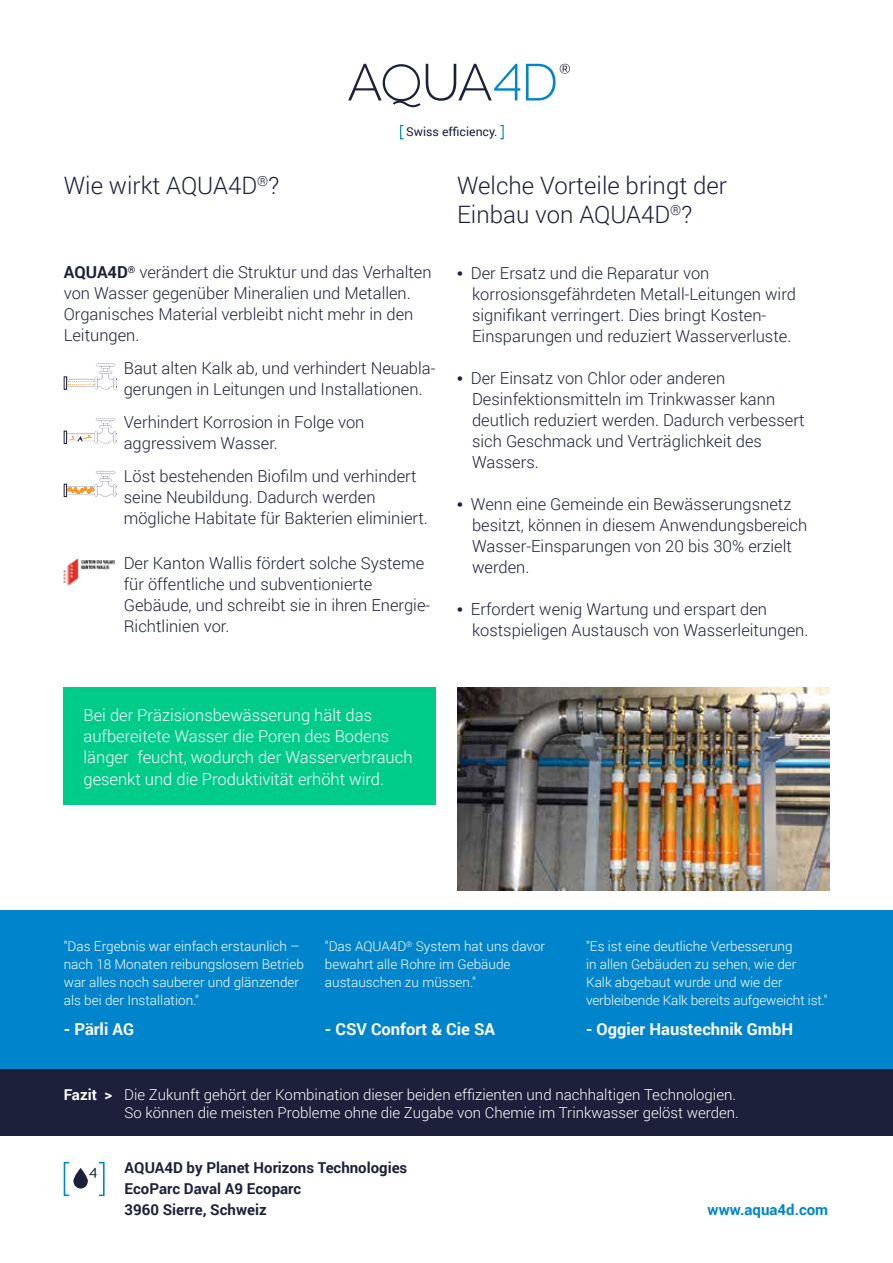
<style>
.page{position:relative;width:893px;height:1263px;background:#fff}
.page>*{position:absolute;margin:0;border:0;box-sizing:border-box;transform-origin:0 0}
.t1{font:300 24px/28.8px "Roboto";color:#1d203b}
.t2{font:300 16.5px/21px "Roboto";color:#1d203b}
.t3{font:300 16.5px/21px "Roboto";color:#fff}
.t4{font:700 16.5px "Roboto";color:#fff}
.t5{font:300 15px/18px "Roboto";color:#fff;text-align:right}
.t6{font:700 15px/21px "Roboto";color:#1d203b}
.t7{font:700 15px "Roboto";color:#0085cd}
.t8{font:300 13.5px/18px "Roboto";color:#fff}
.t9{font:12.3px "Roboto";color:#1d203b}
.s1{font-weight:700}
.s2{font-family:"Belleza";font-weight:400}
</style>
<div class="page">
<div style="left:64px;top:687px;width:372px;height:118px;background:#00cc8a"></div>
<div style="left:0;top:910px;width:893px;height:159px;background:#0085cd"></div>
<div style="left:400px;top:125px;width:4px;height:14px;border:1px solid #0085cd"></div>
<svg style="left:526px;top:64px;width:44px;height:36px"></svg>
<svg style="left:348px;top:64px;width:172px;height:44px"></svg>
<svg style="left:63px;top:1161px;width:42px;height:35px"></svg>
<div style="left:0;top:1069px;width:893px;height:66px;background:#1d203b"></div>
<svg style="left:63px;top:363px;width:54px;height:27px"></svg>
<svg style="left:63px;top:418px;width:54px;height:26px"></svg>
<svg style="left:63px;top:470px;width:54px;height:28px"></svg>
<img style="left:457px;top:687px;width:372px;height:203px">
<img style="left:64px;top:558px;width:51px;height:28px">
<h1 class="t1" style="left:64px;top:171px;width:217px">Wie wirkt AQUA4D<sup>®</sup>?</h1>
<p class="t9" style="left:406px;top:123px;width:93px">Swiss efficiency.</p>
<h1 class="t1" style="left:457px;top:171px;width:271px">Welche Vorteile bringt der<br>Einbau von AQUA4D<sup>®</sup>?</h1>
<p class="t2" style="left:64px;top:261px;width:369px"><span class="s1">AQUA4D</span><sup>®</sup> verändert die Struktur und das Verhalten von Wasser gegenüber Mineralien und Metallen.<br>Organisches Material verbleibt nicht mehr in den Leitungen.</p>
<p class="t2" style="left:124px;top:357px;width:313px">Baut alten Kalk ab, und verhindert Neuabla&shy;gerungen in Leitungen und Installationen.</p>
<p class="t2" style="left:124px;top:411px;width:242px">Verhindert Korrosion in Folge von aggressivem Wasser.</p>
<p class="t2" style="left:124px;top:465px;width:306px">Löst bestehenden Biofilm und verhindert seine Neubildung. Dadurch werden mögliche Habitate für Bakterien eliminiert.</p>
<p class="t2" style="left:124px;top:552px;width:308px">Der Kanton Wallis fördert solche Systeme für öffentliche und subventionierte Gebäude, und schreibt sie in ihren Energie-Richtlinien vor.</p>
<p class="t2" style="left:472px;top:262px;width:325px;text-indent:-15px"><span class="s2">•</span> Der Ersatz und die Reparatur von korrosionsgefährdeten Metall-Leitungen wird signifikant verringert. Dies bringt Kosten-Einsparungen und reduziert Wasserverluste.</p>
<p class="t2" style="left:472px;top:367px;width:334px;text-indent:-15px"><span class="s2">•</span> Der Einsatz von Chlor oder anderen Desinfektionsmitteln im Trinkwasser kann deutlich reduziert werden. Dadurch verbessert sich Geschmack und Verträglichkeit des Wassers.</p>
<p class="t2" style="left:472px;top:493px;width:337px;text-indent:-15px"><span class="s2">•</span> Wenn eine Gemeinde ein Bewässerungsnetz besitzt, können in diesem Anwendungsbereich Wasser-Einsparungen von 20 bis 30% erzielt werden.</p>
<p class="t2" style="left:472px;top:598px;width:338px;text-indent:-15px"><span class="s2">•</span> Erfordert wenig Wartung und erspart den kostspieligen Austausch von Wasserleitungen.</p>
<p class="t3" style="left:84px;top:704px;width:330px">Bei der Präzisionsbewässerung hält das aufbereitete Wasser die Poren des Bodens länger feucht, wodurch der Wasserverbrauch gesenkt und die Produktivität erhöht wird.</p>
<p class="t8" style="left:64px;top:937px;width:242px">"Das Ergebnis war einfach erstaunlich – nach 18 Monaten reibungslosem Betrieb war alles noch sauberer und glänzender als bei der Installation."</p>
<p class="t4" style="left:64px;top:1017px;width:72px">- Pärli AG</p>
<p class="t8" style="left:325px;top:937px;width:222px">"Das AQUA4D<sup>®</sup> System hat uns davor bewahrt alle Rohre im Gebäude austauschen zu müssen."</p>
<p class="t4" style="left:325px;top:1017px;width:172px">- CSV Confort &amp; Cie SA</p>
<p class="t8" style="left:586px;top:937px;width:243px">"Es ist eine deutliche Verbesserung<br>in allen Gebäuden zu sehen, wie der<br>Kalk abgebaut wurde und wie der verbleibende Kalk bereits aufgeweicht ist."</p>
<p class="t4" style="left:586px;top:1017px;width:209px">- Oggier Haustechnik GmbH</p>
<p class="t5" style="left:64px;top:1085px;width:677px"><span class="s1">Fazit &gt;</span> Die Zukunft gehört der Kombination dieser beiden effizienten und nachhaltigen Technologien.<br>So können die meisten Probleme ohne die Zugabe von Chemie im Trinkwasser gelöst werden.</p>
<p class="t6" style="left:125px;top:1156px;width:284px">AQUA4D by Planet Horizons Technologies<br>EcoParc Daval A9 Ecoparc<br>3960 Sierre, Schweiz</p>
<p class="t7" style="left:708px;top:1199px;width:122px">www.aqua4d.com</p>
</div>
